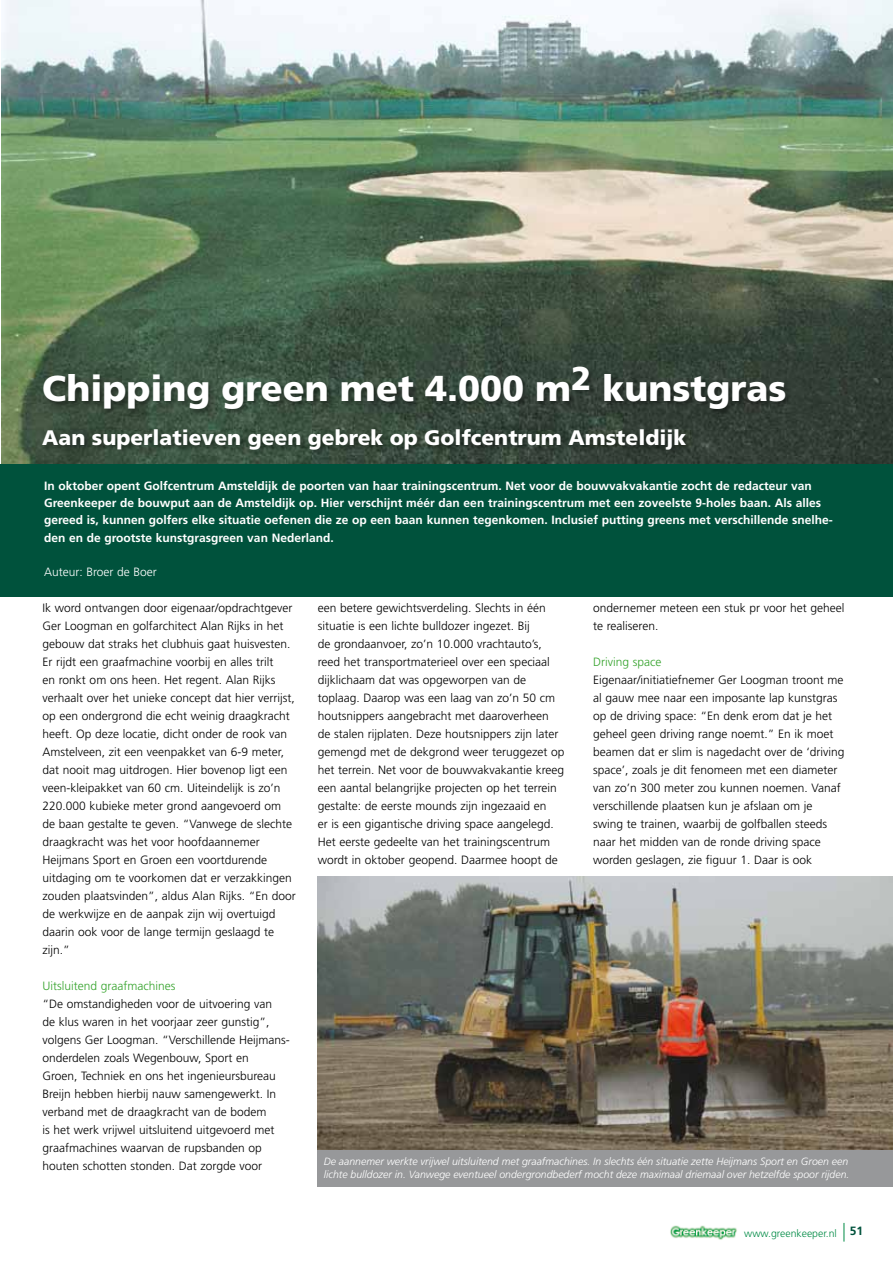
<style>
.page{position:relative;width:893px;height:1263px;background:#fff}
.page>*{position:absolute;margin:0;border:0;box-sizing:border-box;transform-origin:0 0}
.t1{font:900 36px "Frutiger";color:#fff}
.t2{font:900 21px "Frutiger";color:#fff}
.t3{font:300 12px/18px "Frutiger";color:#000}
.t4{font:700 12px/17.2px "Frutiger";color:#fff}
.t5{font:300 12px "Frutiger";color:#35a32c}
.t6{font:300 12px "Frutiger";color:#fff}
.t7{font:italic 300 10.5px/12.6px "Frutiger";color:#fff}
.t8{font:300 10.5px "Frutiger";color:#008b45}
.s1{font-weight:700;font-size:12px;color:#00523c}
</style>
<div class="page">
<svg style="left:844px;top:1223px;width:1px;height:18px"></svg>
<img style="left:670px;top:1225px;width:67px;height:15px">
<img style="left:1px;top:0;width:892px;height:464px">
<div style="left:42px;top:365px;width:750px;height:52px;background:#000;opacity:.4"></div>
<div style="left:42px;top:428px;width:651px;height:29px;background:#000;opacity:.4"></div>
<div style="left:0;top:464px;width:893px;height:132px;background:#00523c"></div>
<img style="left:318px;top:876px;width:575px;height:274px">
<div style="left:318px;top:1150px;width:575px;height:36px;background:#97989a"></div>
<h1 class="t1" style="left:42px;top:367px;width:746px">Chipping green met 4.000 m<sup>2</sup> kunstgras</h1>
<h2 class="t2" style="left:42px;top:425px;width:645px">Aan superlatieven geen gebrek op Golfcentrum Amsteldijk</h2>
<p class="t4" style="left:44px;top:477px;width:790px">In oktober opent Golfcentrum Amsteldijk de poorten van haar trainingscentrum. Net voor de bouwvakvakantie zocht de redacteur van Greenkeeper de bouwput aan de Amsteldijk op. Hier verschijnt méér dan een trainingscentrum met een zoveelste 9-holes baan. Als alles gereed is, kunnen golfers elke situatie oefenen die ze op een baan kunnen tegenkomen. Inclusief putting greens met verschillende snelhe&shy;den en de grootste kunstgrasgreen van Nederland.</p>
<p class="t6" style="left:44px;top:565px;width:114px">Auteur: Broer de Boer</p>
<p class="t3" style="left:43px;top:599px;width:255px">Ik word ontvangen door eigenaar/opdrachtgever Ger Loogman en golfarchitect Alan Rijks in het gebouw dat straks het clubhuis gaat huisvesten.<br>Er rijdt een graafmachine voorbij en alles trilt<br>en ronkt om ons heen. Het regent. Alan Rijks verhaalt over het unieke concept dat hier verrijst, op een ondergrond die echt weinig draagkracht heeft. Op deze locatie, dicht onder de rook van Amstelveen, zit een veenpakket van 6-9 meter, dat nooit mag uitdrogen. Hier bovenop ligt een veen-kleipakket van 60 cm. Uiteindelijk is zo’n 220.000 kubieke meter grond aangevoerd om de baan gestalte te geven. “Vanwege de slechte draagkracht was het voor hoofdaannemer Heijmans Sport en Groen een voortdurende uitdaging om te voorkomen dat er verzakkingen zouden plaatsvinden”, aldus Alan Rijks. “En door de werkwijze en de aanpak zijn wij overtuigd daarin ook voor de lange termijn geslaagd te zijn.”</p>
<p class="t5" style="left:43px;top:979px;width:135px">Uitsluitend graafmachines</p>
<p class="t3" style="left:43px;top:995px;width:249px">“De omstandigheden voor de uitvoering van<br>de klus waren in het voorjaar zeer gunstig”, volgens Ger Loogman. “Verschillende Heijmans&shy;onderdelen zoals Wegenbouw, Sport en<br>Groen, Techniek en ons het ingenieursbureau Breijn hebben hierbij nauw samengewerkt. In verband met de draagkracht van de bodem<br>is het werk vrijwel uitsluitend uitgevoerd met graafmachines waarvan de rupsbanden op houten schotten stonden. Dat zorgde voor</p>
<p class="t3" style="left:318px;top:599px;width:248px">een betere gewichtsverdeling. Slechts in één situatie is een lichte bulldozer ingezet. Bij<br>de grondaanvoer, zo’n 10.000 vrachtauto’s, reed het transportmaterieel over een speciaal dijklichaam dat was opgeworpen van de toplaag. Daarop was een laag van zo’n 50 cm houtsnippers aangebracht met daaroverheen<br>de stalen rijplaten. Deze houtsnippers zijn later gemengd met de dekgrond weer teruggezet op het terrein. Net voor de bouwvakvakantie kreeg een aantal belangrijke projecten op het terrein gestalte: de eerste mounds zijn ingezaaid en<br>er is een gigantische driving space aangelegd.<br>Het eerste gedeelte van het trainingscentrum wordt in oktober geopend. Daarmee hoopt de</p>
<p class="t3" style="left:593px;top:599px;width:253px">ondernemer meteen een stuk pr voor het geheel te realiseren.</p>
<p class="t5" style="left:593px;top:655px;width:70px">Driving space</p>
<p class="t3" style="left:593px;top:671px;width:253px">Eigenaar/initiatiefnemer Ger Loogman troont me al gauw mee naar een imposante lap kunstgras op de driving space: “En denk erom dat je het geheel geen driving range noemt.” En ik moet beamen dat er slim is nagedacht over de ‘driving space’, zoals je dit fenomeen met een diameter van zo’n 300 meter zou kunnen noemen. Vanaf verschillende plaatsen kun je afslaan om je swing te trainen, waarbij de golfballen steeds naar het midden van de ronde driving space worden geslagen, zie figuur 1. Daar is ook</p>
<p class="t7" style="left:324px;top:1155px;width:527px">De aannemer werkte vrijwel uitsluitend met graafmachines. In slechts één situatie zette Heijmans Sport en Groen een lichte bulldozer in. Vanwege eventueel ondergrondbederf mocht deze maximaal driemaal over hetzelfde spoor rijden.</p>
<p class="t8" style="left:744px;top:1227px;width:121px">www.greenkeeper.nl <span class="s1">51</span></p>
</div>
